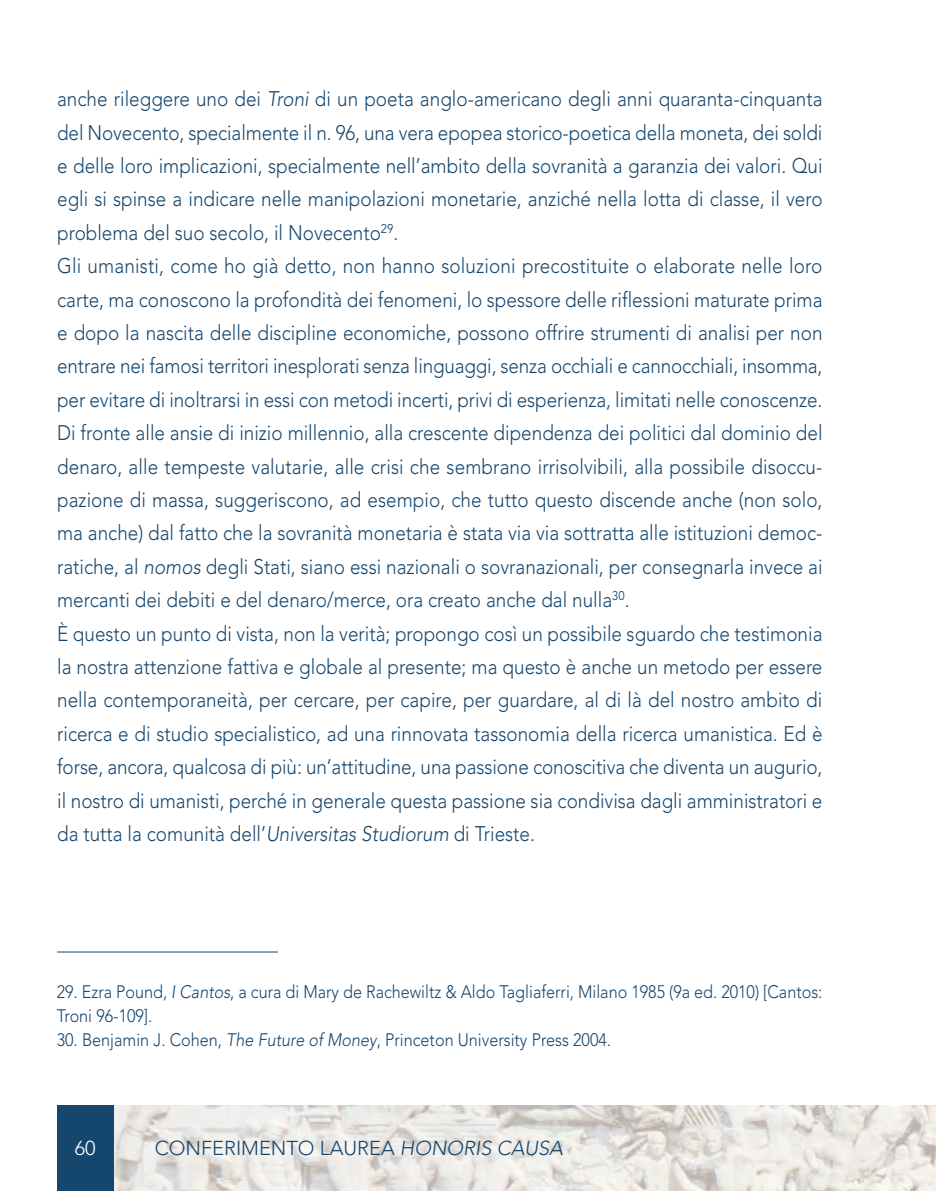
<style>
.page{position:relative;width:936px;height:1191px;background:#fff}
.page>*{position:absolute;margin:0;border:0;box-sizing:border-box;transform-origin:0 0}
.t1{font:300 21px/33.4px "Avenir";color:#15466e;scale:.9 1}
.t2{font:300 20px "Avenir";color:#15466e}
.t3{font:300 20px "Avenir";color:#fff}
.t4{font:300 18px/24px "Avenir";color:#15466e;scale:.9 1}
.s1{font-style:italic}
</style>
<div class="page">
<img style="left:113px;top:1105px;width:822px;height:86px">
<div style="left:57px;top:1105px;width:56px;height:86px;background:#15466e"></div>
<hr style="left:57px;top:951px;width:221px;height:1px;background:#15466e">
<p class="t1" style="left:57px;top:84px;width:851px">anche rileggere uno dei <span class="s1">Troni</span> di un poeta anglo-americano degli anni quaranta-cinquanta del Novecento, specialmente il n. 96, una vera epopea storico-poetica della moneta, dei soldi e delle loro implicazioni, specialmente nell’ambito della sovranità a garanzia dei valori. Qui egli si spinse a indicare nelle manipolazioni monetarie, anziché nella lotta di classe, il vero problema del suo secolo, il Novecento<sup>29</sup>.<br>Gli umanisti, come ho già detto, non hanno soluzioni precostituite o elaborate nelle loro carte, ma conoscono la profondità dei fenomeni, lo spessore delle riflessioni maturate prima e dopo la nascita delle discipline economiche, possono offrire strumenti di analisi per non entrare nei famosi territori inesplorati senza linguaggi, senza occhiali e cannocchiali, insomma, per evitare di inoltrarsi in essi con metodi incerti, privi di esperienza, limitati nelle conoscenze.<br>Di fronte alle ansie di inizio millennio, alla crescente dipendenza dei politici dal dominio del denaro, alle tempeste valutarie, alle crisi che sembrano irrisolvibili, alla possibile disoccu&shy;pazione di massa, suggeriscono, ad esempio, che tutto questo discende anche (non solo, ma anche) dal fatto che la sovranità monetaria è stata via via sottratta alle istituzioni democ&shy;ratiche, al <span class="s1">nomos</span> degli Stati, siano essi nazionali o sovranazionali, per consegnarla invece ai mercanti dei debiti e del denaro/merce, ora creato anche dal nulla<sup>30</sup>.<br>È questo un punto di vista, non la verità; propongo così un possibile sguardo che testimonia la nostra attenzione fattiva e globale al presente; ma questo è anche un metodo per essere nella contemporaneità, per cercare, per capire, per guardare, al di là del nostro ambito di ricerca e di studio specialistico, ad una rinnovata tassonomia della ricerca umanistica. Ed è forse, ancora, qualcosa di più: un’attitudine, una passione conoscitiva che diventa un augurio, il nostro di umanisti, perché in generale questa passione sia condivisa dagli amministratori e da tutta la comunità dell’<span class="s1">Universitas Studiorum</span> di Trieste.</p>
<p class="t4" style="left:57px;top:981px;width:852px">29. Ezra Pound, <span class="s1">I Cantos</span>, a cura di Mary de Rachewiltz &amp; Aldo Tagliaferri, Milano 1985 (9a ed. 2010) [Cantos:<br>Troni 96-109].</p>
<p class="t4" style="left:57px;top:1029px;width:617px">30. Benjamin J. Cohen, <span class="s1">The Future of Money</span>, Princeton University Press 2004.</p>
<p class="t3" style="left:75px;top:1139px;width:22px">60</p>
<p class="t2" style="left:155px;top:1139px;width:409px">CONFERIMENTO LAUREA <span class="s1">HONORIS CAUSA</span></p>
</div>
